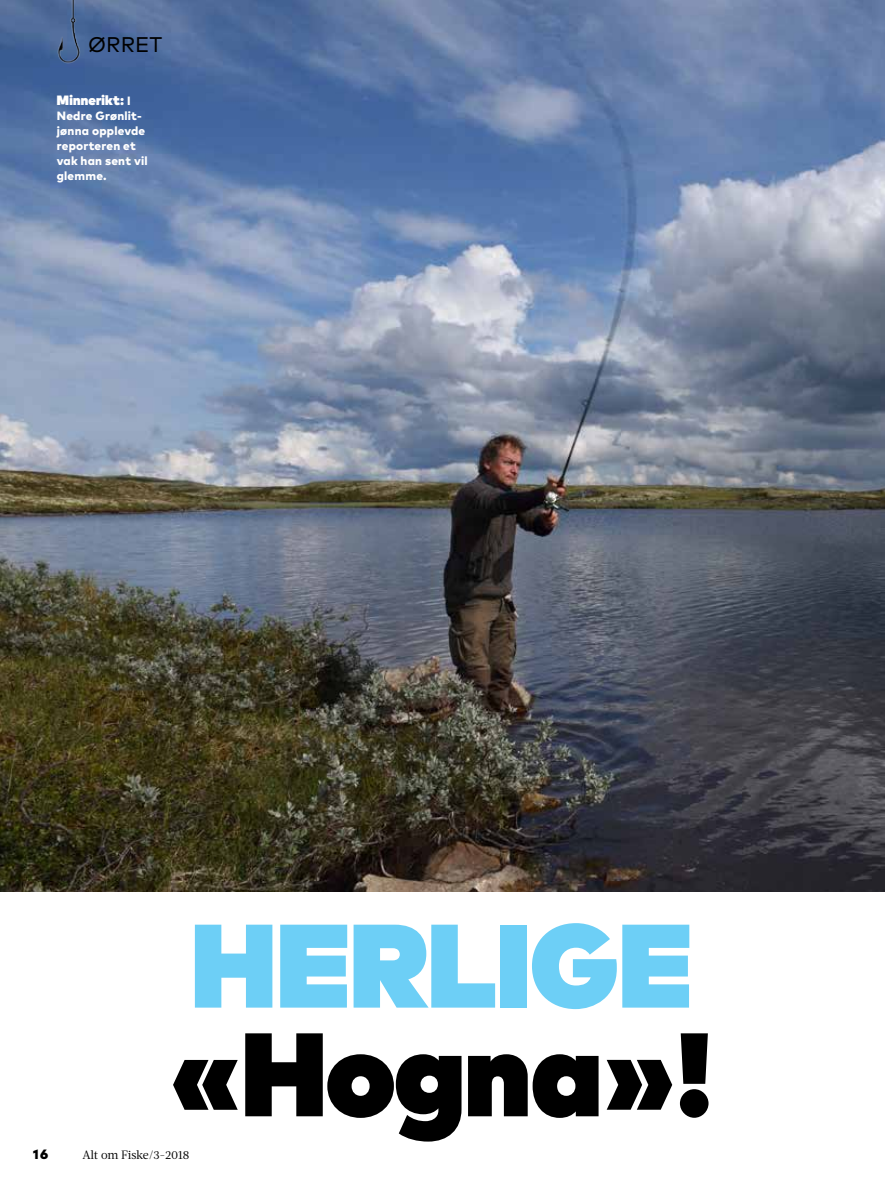
<style>
.page{position:relative;width:885px;height:1183px;background:#fff}
.page>*{position:absolute;margin:0;border:0;box-sizing:border-box;transform-origin:0 0}
.t1{font:900 118.35px "Mark OT";color:#000}
.t2{font:900 118.35px "Mark OT";letter-spacing:.005em;color:#6dcff6}
.t3{font:21.15px "Mark OT";letter-spacing:.005em;color:#000}
.t4{font:900 13.5px "Mark OT";letter-spacing:.02em;color:#fff}
.t5{font:900 13.5px "Mark OT";color:#000}
.t6{font:800 12px/15px "Mark OT";letter-spacing:.02em;color:#fff}
.t7{font:12px "Acta";letter-spacing:-.01em;color:#000}
.s1{font-weight:800;font-size:12px}
</style>
<div class="page">
<img style="left:0;top:0;width:884px;height:891px">
<img style="left:54px;top:0;width:31px;height:67px">
<h2 class="t3" style="left:88px;top:32px;width:76px">ØRRET</h2>
<p class="t4" style="left:57px;top:91px;width:75px">Minnerikt: <span class="s1">I</span></p>
<p class="t6" style="left:57px;top:108px;width:92px">Nedre Grønlit&shy;jønna opplevde reporteren et vak han sent vil glemme.</p>
<h1 class="t2" style="left:191px;top:884px;width:501px">HERLIGE</h1>
<h1 class="t1" style="left:170px;top:993px;width:544px">«Hogna»!</h1>
<p class="t5" style="left:33px;top:1145px;width:17px">16</p>
<p class="t7" style="left:82px;top:1147px;width:109px">Alt om Fiske/3-2018</p>
</div>
